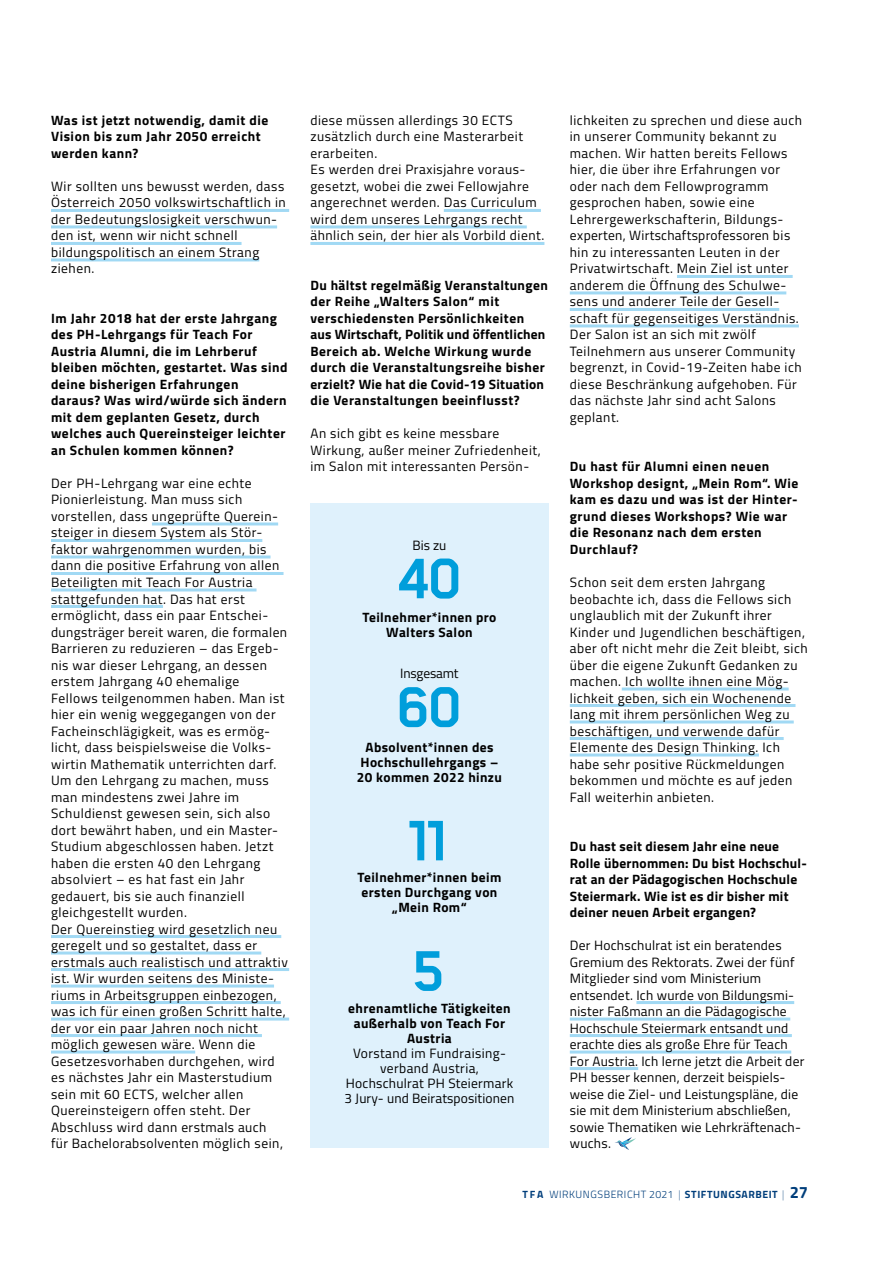
<style>
.page{position:relative;width:893px;height:1263px;background:#fff}
.page>*{position:absolute;margin:0;border:0;box-sizing:border-box;transform-origin:0 0}
.Headline_2{font:700 66px "Blender Pro";color:#009edb}
.Copy{font:13.5px/16.5px "Titillium Web";letter-spacing:.04em;color:#000}
.Copy-2{font:700 13.5px/16.5px "Titillium Web";letter-spacing:.04em;color:#000}
.Copy-3{font:13.5px/16.5px "Titillium Web";letter-spacing:.02em;color:#000}
.Copy-4{font:700 13.5px/16.5px "Titillium Web";letter-spacing:.02em;color:#000}
.Copy-5{font:13.5px "Titillium Web";letter-spacing:.01em;color:#000}
.Copy-6{font:13.5px "Titillium Web";letter-spacing:-.01em;color:#000}
.t1{font:300 10.5px "Titillium Web";letter-spacing:.05em;color:#003e7b}
.s1{font-weight:700}
.s2{font-weight:100}
.s3{font-weight:700;font-size:16.5px}
</style>
<div class="page">
<hr style="left:51px;top:209px;width:238px;height:3px;background:#a1d9f4">
<hr style="left:51px;top:225px;width:226px;height:3px;background:#a1d9f4">
<hr style="left:51px;top:242px;width:191px;height:3px;background:#a1d9f4">
<hr style="left:51px;top:258px;width:208px;height:3px;background:#a1d9f4">
<hr style="left:152px;top:522px;width:126px;height:3px;background:#a1d9f4">
<hr style="left:51px;top:539px;width:211px;height:3px;background:#a1d9f4">
<hr style="left:51px;top:555px;width:220px;height:3px;background:#a1d9f4">
<hr style="left:51px;top:572px;width:233px;height:3px;background:#a1d9f4">
<hr style="left:51px;top:588px;width:206px;height:3px;background:#a1d9f4">
<hr style="left:51px;top:605px;width:112px;height:3px;background:#a1d9f4">
<hr style="left:51px;top:935px;width:230px;height:3px;background:#a1d9f4">
<hr style="left:51px;top:951px;width:210px;height:3px;background:#a1d9f4">
<hr style="left:51px;top:968px;width:238px;height:3px;background:#a1d9f4">
<hr style="left:51px;top:984px;width:223px;height:3px;background:#a1d9f4">
<hr style="left:51px;top:1001px;width:230px;height:3px;background:#a1d9f4">
<hr style="left:51px;top:1017px;width:238px;height:3px;background:#a1d9f4">
<hr style="left:51px;top:1034px;width:211px;height:3px;background:#a1d9f4">
<hr style="left:51px;top:1050px;width:144px;height:3px;background:#a1d9f4">
<hr style="left:444px;top:209px;width:97px;height:3px;background:#a1d9f4">
<hr style="left:310px;top:225px;width:217px;height:3px;background:#a1d9f4">
<hr style="left:310px;top:242px;width:234px;height:3px;background:#a1d9f4">
<hr style="left:677px;top:275px;width:116px;height:3px;background:#a1d9f4">
<hr style="left:570px;top:291px;width:216px;height:3px;background:#a1d9f4">
<hr style="left:570px;top:308px;width:209px;height:3px;background:#a1d9f4">
<hr style="left:570px;top:324px;width:229px;height:3px;background:#a1d9f4">
<hr style="left:622px;top:687px;width:167px;height:3px;background:#a1d9f4">
<hr style="left:570px;top:704px;width:225px;height:3px;background:#a1d9f4">
<hr style="left:570px;top:720px;width:224px;height:3px;background:#a1d9f4">
<hr style="left:570px;top:737px;width:214px;height:3px;background:#a1d9f4">
<hr style="left:570px;top:753px;width:189px;height:3px;background:#a1d9f4">
<hr style="left:636px;top:1001px;width:158px;height:3px;background:#a1d9f4">
<hr style="left:570px;top:1017px;width:220px;height:3px;background:#a1d9f4">
<hr style="left:570px;top:1034px;width:222px;height:3px;background:#a1d9f4">
<hr style="left:570px;top:1050px;width:221px;height:3px;background:#a1d9f4">
<hr style="left:570px;top:1067px;width:68px;height:3px;background:#a1d9f4">
<svg style="left:615px;top:1137px;width:21px;height:13px"></svg>
<div style="left:310px;top:503px;width:239px;height:645px;background:#dff1fc"></div>
<p class="Copy-2" style="left:51px;top:111px;width:219px">Was ist jetzt notwendig, damit die<br>Vision bis zum Jahr 2050 erreicht werden kann?</p>
<p class="Copy" style="left:51px;top:177px;width:236px">Wir sollten uns bewusst werden, dass<br>Österreich 2050 volkswirtschaftlich in der Bedeutungslosigkeit verschwun&shy;den ist, wenn wir nicht schnell bildungspolitisch an einem Strang ziehen.</p>
<p class="Copy-2" style="left:51px;top:309px;width:238px">Im Jahr 2018 hat der erste Jahrgang des PH-Lehrgangs für Teach For Austria Alumni, die im Lehrberuf bleiben möchten, gestartet. Was sind deine bisherigen Erfahrungen daraus? Was wird/würde sich ändern mit dem geplanten Gesetz, durch welches auch Quereinsteiger leichter an Schulen kommen können?</p>
<p class="Copy" style="left:51px;top:474px;width:229px">Der PH-Lehrgang war eine echte Pionierleistung. Man muss sich vorstellen, dass ungeprüfte Querein&shy;steiger in diesem System als Stör-</p>
<p class="Copy" style="left:51px;top:540px;width:238px">faktor wahrgenommen wurden, bis dann die positive Erfahrung von allen Beteiligten mit Teach For Austria stattgefunden hat. Das hat erst ermöglicht, dass ein paar Entschei&shy;dungsträger bereit waren, die formalen Barrieren zu reduzieren – das Ergeb&shy;nis war dieser Lehrgang, an dessen erstem Jahrgang 40 ehemalige Fellows teilgenommen haben. Man ist hier ein wenig weggegangen von der Facheinschlägigkeit, was es ermög&shy;licht, dass beispielsweise die Volks&shy;wirtin Mathematik unterrichten darf.<br>Um den Lehrgang zu machen, muss man mindestens zwei Jahre im Schuldienst gewesen sein, sich also dort bewährt haben, und ein Master-Studium abgeschlossen haben. Jetzt haben die ersten 40 den Lehrgang absolviert – es hat fast ein Jahr gedauert, bis sie auch finanziell gleichgestellt wurden.</p>
<p class="Copy" style="left:51px;top:920px;width:238px">Der Quereinstieg wird gesetzlich neu geregelt und so gestaltet, dass er erstmals auch realistisch und attraktiv ist. Wir wurden seitens des Ministe&shy;riums in Arbeitsgruppen einbezogen, was ich für einen großen Schritt halte, der vor ein paar Jahren noch nicht möglich gewesen wäre. Wenn die Gesetzesvorhaben durchgehen, wird es nächstes Jahr ein Masterstudium sein mit 60 ECTS, welcher allen Quereinsteigern offen steht. Der Abschluss wird dann erstmals auch</p>
<p class="Copy" style="left:51px;top:1134px;width:233px">für Bachelorabsolventen möglich sein,</p>
<p class="Copy" style="left:310px;top:111px;width:214px">diese müssen allerdings 30 ECTS zusätzlich durch eine Masterarbeit erarbeiten.</p>
<p class="Copy" style="left:310px;top:161px;width:216px">Es werden drei Praxisjahre voraus-</p>
<p class="Copy" style="left:310px;top:177px;width:236px">gesetzt, wobei die zwei Fellowjahre angerechnet werden. Das Curriculum wird dem unseres Lehrgangs recht ähnlich sein, der hier als Vorbild dient.</p>
<p class="Copy-2" style="left:310px;top:276px;width:239px">Du hältst regelmäßig Veranstaltungen der Reihe „Walters Salon“ mit verschiedensten Persönlichkeiten aus Wirtschaft, Politik und öffentlichen Bereich ab. Welche Wirkung wurde durch die Veranstaltungsreihe bisher erzielt? Wie hat die Covid-19 Situation die Veranstaltungen beeinflusst?</p>
<p class="Copy" style="left:310px;top:425px;width:232px">An sich gibt es keine messbare<br>Wirkung, außer meiner Zufriedenheit, im Salon mit interessanten Persön-</p>
<p class="Copy" style="left:413px;top:537px;width:35px">Bis zu</p>
<p class="Headline_2" style="left:398px;top:543px;width:66px">40</p>
<p class="Copy-2" style="left:362px;top:609px;width:135px;line-height:15px;text-align:center">Teilnehmer*innen pro<br>Walters Salon</p>
<p class="Copy-6" style="left:400px;top:663px;width:60px">Insgesamt</p>
<p class="Headline_2" style="left:397px;top:671px;width:67px">60</p>
<p class="Copy-2" style="left:361px;top:739px;width:139px;line-height:15px;text-align:center">Absolvent*innen des<br>Hochschullehrgangs –</p>
<p class="Copy-2" style="left:357px;top:768px;width:146px">20 kommen 2022 hinzu</p>
<p class="Headline_2" style="left:403px;top:805px;width:54px">11</p>
<p class="Copy-2" style="left:358px;top:869px;width:145px;line-height:15px;text-align:center">Teilnehmer*innen beim ersten Durchgang von „Mein Rom“</p>
<p class="Headline_2" style="left:412px;top:935px;width:36px">5</p>
<p class="Copy-2" style="left:348px;top:999px;width:164px;line-height:15px;text-align:center">ehrenamtliche Tätigkeiten außerhalb von Teach For<br>Austria</p>
<p class="Copy" style="left:353px;top:1045px;width:154px;line-height:15px;text-align:center">Vorstand im Fundraising&shy;verband Austria,</p>
<p class="Copy-3" style="left:346px;top:1074px;width:169px">Hochschulrat PH Steiermark</p>
<p class="Copy-5" style="left:344px;top:1088px;width:171px">3 Jury- und Beiratspositionen</p>
<p class="Copy" style="left:570px;top:111px;width:234px">lichkeiten zu sprechen und diese auch in unserer Community bekannt zu machen. Wir hatten bereits Fellows hier, die über ihre Erfahrungen vor oder nach dem Fellowprogramm gesprochen haben, sowie eine Lehrergewerkschafterin, Bildungs-</p>
<p class="Copy" style="left:570px;top:227px;width:233px">experten, Wirtschaftsprofessoren bis hin zu interessanten Leuten in der Privatwirtschaft. Mein Ziel ist unter anderem die Öffnung des Schulwe&shy;sens und anderer Teile der Gesell&shy;schaft für gegenseitiges Verständnis.<br>Der Salon ist an sich mit zwölf Teilnehmern aus unserer Community begrenzt, in Covid-19-Zeiten habe ich diese Beschränkung aufgehoben. Für das nächste Jahr sind acht Salons geplant.</p>
<p class="Copy-2" style="left:570px;top:458px;width:230px">Du hast für Alumni einen neuen<br>Workshop designt, „Mein Rom“. Wie kam es dazu und was ist der Hinter&shy;grund dieses Workshops? Wie war die Resonanz nach dem ersten<br>Durchlauf?</p>
<p class="Copy" style="left:570px;top:573px;width:239px">Schon seit dem ersten Jahrgang beobachte ich, dass die Fellows sich unglaublich mit der Zukunft ihrer Kinder und Jugendlichen beschäftigen, aber oft nicht mehr die Zeit bleibt, sich über die eigene Zukunft Gedanken zu machen. Ich wollte ihnen eine Mög&shy;lichkeit geben, sich ein Wochenende lang mit ihrem persönlichen Weg zu beschäftigen, und verwende dafür Elemente des Design Thinking. Ich habe sehr positive Rückmeldungen bekommen und möchte es auf jeden Fall weiterhin anbieten.</p>
<p class="Copy-4" style="left:570px;top:837px;width:211px">Du hast seit diesem Jahr eine neue</p>
<p class="Copy-4" style="left:570px;top:854px;width:239px">Rolle übernommen: Du bist Hochschul&shy;rat an der Pädagogischen Hochschule Steiermark. Wie ist es dir bisher mit deiner neuen Arbeit ergangen?</p>
<p class="Copy-3" style="left:570px;top:936px;width:236px">Der Hochschulrat ist ein beratendes Gremium des Rektorats. Zwei der fünf Mitglieder sind vom Ministerium entsendet. Ich wurde von Bildungsmi&shy;nister Faßmann an die Pädagogische Hochschule Steiermark entsandt und erachte dies als große Ehre für Teach For Austria. Ich lerne jetzt die Arbeit der PH besser kennen, derzeit beispiels&shy;weise die Ziel- und Leistungspläne, die</p>
<p class="Copy-3" style="left:570px;top:1101px;width:233px">sie mit dem Ministerium abschließen, sowie Thematiken wie Lehrkräftenach&shy;wuchs.</p>
<p class="t1" style="left:522px;top:1186px;width:287px"><span class="s1">TFA</span> WIRKUNGSBERICHT 2021 <span class="s2">|</span> <span class="s1">STIFTUNGSARBEIT</span> <span class="s2">|</span> <span class="s3">27</span></p>
</div>
